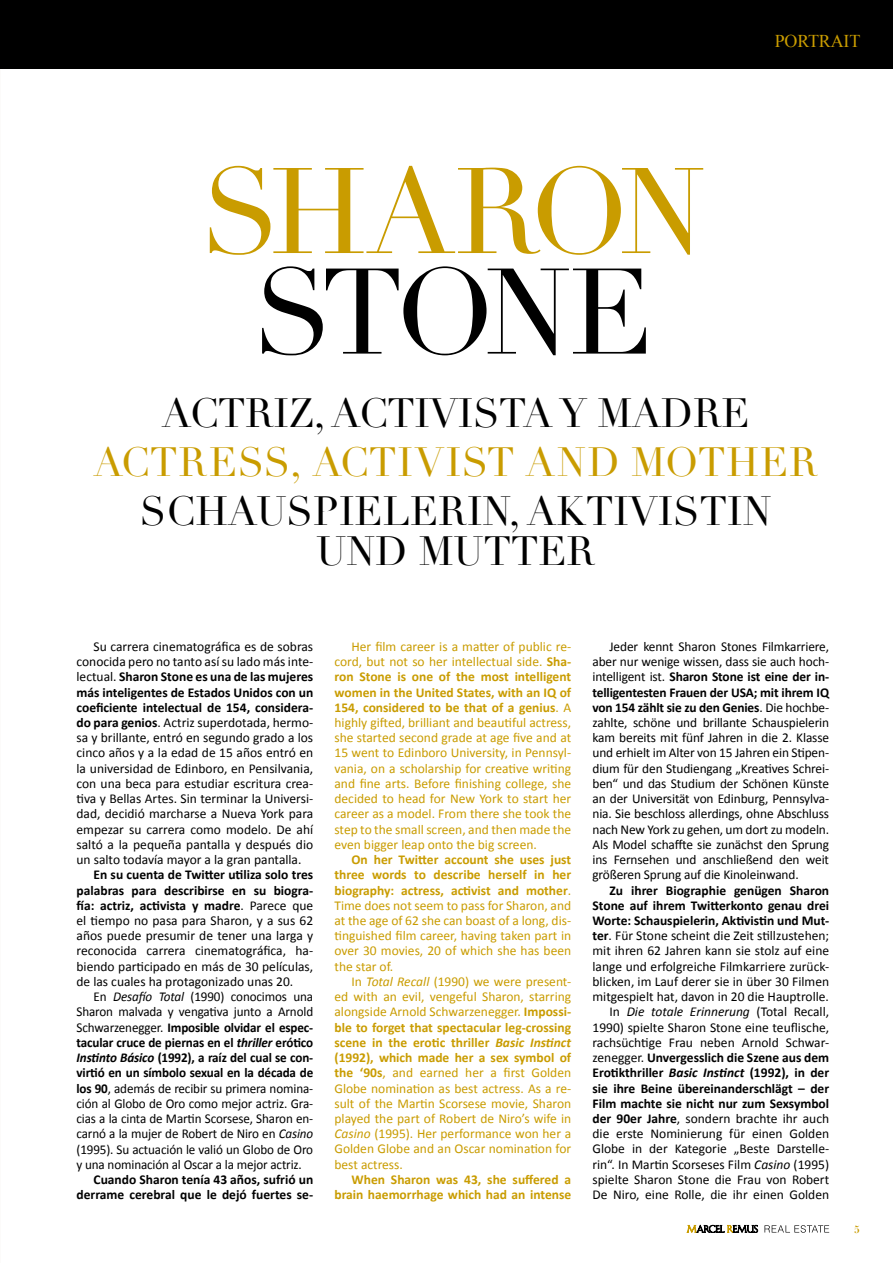
<style>
.page{position:relative;width:893px;height:1263px;background:#fff}
.page>*{position:absolute;margin:0;border:0;box-sizing:border-box;transform-origin:0 0}
.t1{font:119.4px "Didot";letter-spacing:-.08em;color:#c99c00}
.t2{font:119.4px "Didot";letter-spacing:-.075em;color:#000}
.t3{font:39.9px/40.5px "Didot";color:#000;text-align:center}
.t4{font:39.9px "Didot";letter-spacing:.015em;color:#c99c00}
.t5{font:18px "Times New Roman";letter-spacing:-.01em;color:#c99c00}
.t6{font:13.5px/15.3px "Calibri";color:#000;text-align:justify}
.t7{font:13.5px/15.3px "Calibri";color:#c99c00;text-align:justify}
.t8{font:700 13.5px/15.3px "Calibri";color:#000;text-align:right}
.t9{font:700 13.5px/15.3px "Calibri";color:#c99c00;text-align:right}
.t10{font:700 10.5px "Didot";color:#c99c00}
.s1{font-weight:700}
.s2{font-style:italic}
.s3{font-weight:700;font-style:italic}
</style>
<div class="page">
<div style="left:0;top:0;width:893px;height:68px;background:#000"></div>
<svg style="left:687px;top:1224px;width:71px;height:9px"></svg>
<svg style="left:764px;top:1225px;width:65px;height:8px"></svg>
<h1 class="t1" style="left:201px;top:140px;width:506px">SHARON</h1>
<h1 class="t2" style="left:253px;top:241px;width:402px">STONE</h1>
<h3 class="t5" style="left:775px;top:28px;width:87px">PORTRAIT</h3>
<h2 class="t3" style="left:162px;top:393px;width:589px">ACTRIZ, ACTIVISTA Y MADRE</h2>
<h2 class="t4" style="left:94px;top:438px;width:726px">ACTRESS, ACTIVIST AND MOTHER</h2>
<h2 class="t3" style="left:140px;top:491px;width:633px">SCHAUSPIELERIN, AKTIVISTIN<br>UND MUTTER</h2>
<p class="t6" style="left:77px;top:639px;width:238px;text-indent:17px">Su carrera cinematográfica es de sobras conocida pero no tanto así su lado más inte&shy;lectual. <span class="s1">Sharon Stone es una de las mujeres más inteligentes de Estados Unidos con un coeficiente intelectual de 154, considera&shy;do para genios</span>. Actriz superdotada, hermo&shy;sa y brillante, entró en segundo grado a los cinco años y a la edad de 15 años entró en la universidad de Edinboro, en Pensilvania, con una beca para estudiar escritura crea&shy;tiva y Bellas Artes. Sin terminar la Universi&shy;dad, decidió marcharse a Nueva York para empezar su carrera como modelo. De ahí saltó a la pequeña pantalla y después dio un salto todavía mayor a la gran pantalla.</p>
<p class="t6" style="left:77px;top:867px;width:238px;text-indent:17px"><span class="s1">En su cuenta de Twitter utiliza solo tres palabras para describirse en su biogra&shy;fía: actriz, activista y madre</span>. Parece que el tiempo no pasa para Sharon, y a sus 62 años puede presumir de tener una larga y reconocida carrera cinematográfica, ha&shy;biendo participado en más de 30 películas, de las cuales ha protagonizado unas 20.</p>
<p class="t6" style="left:77px;top:989px;width:238px;text-indent:17px">En <span class="s2">Desafío Total</span> (1990) conocimos una Sharon malvada y vengativa junto a Arnold Schwarzenegger. <span class="s1">Imposible olvidar el espec&shy;tacular cruce de piernas en el</span> <span class="s3">thriller</span> <span class="s1">erótico </span><span class="s3">Instinto Básico</span> <span class="s1">(1992), a raíz del cual se con&shy;virtió en un símbolo sexual en la década de los 90</span>, además de recibir su primera nomina&shy;ción al Globo de Oro como mejor actriz. Gra&shy;cias a la cinta de Martin Scorsese, Sharon en&shy;carnó a la mujer de Robert de Niro en <span class="s2">Casino </span>(1995). Su actuación le valió un Globo de Oro y una nominación al Oscar a la mejor actriz.</p>
<p class="t8" style="left:77px;top:1172px;width:238px">Cuando Sharon tenía 43 años, sufrió un derrame cerebral que le dejó fuertes se-</p>
<p class="t7" style="left:334px;top:639px;width:238px;text-indent:17px">Her film career is a matter of public re&shy;cord, but not so her intellectual side. <span class="s1">Sha&shy;ron Stone is one of the most intelligent women in the United States, with an IQ of 154, considered to be that of a genius</span>. A highly gifted, brilliant and beautiful actress, she started second grade at age five and at 15 went to Edinboro University, in Pennsyl&shy;vania, on a scholarship for creative writing and fine arts. Before finishing college, she decided to head for New York to start her career as a model. From there she took the step to the small screen, and then made the even bigger leap onto the big screen.</p>
<p class="t7" style="left:334px;top:852px;width:238px;text-indent:17px"><span class="s1">On her Twitter account she uses just three words to describe herself in her biography: actress, activist and mother</span>.<br>Time does not seem to pass for Sharon, and at the age of 62 she can boast of a long, dis&shy;tinguished film career, having taken part in over 30 movies, 20 of which she has been the star of.</p>
<p class="t7" style="left:334px;top:974px;width:238px;text-indent:17px">In <span class="s2">Total Recall</span> (1990) we were present&shy;ed with an evil, vengeful Sharon, starring alongside Arnold Schwarzenegger. <span class="s1">Impossi&shy;ble to forget that spectacular leg-crossing scene in the erotic thriller</span> <span class="s3">Basic Instinct </span><span class="s1">(1992), which made her a sex symbol of the ‘90s</span>, and earned her a first Golden Globe nomination as best actress. As a re&shy;sult of the Martin Scorsese movie, Sharon played the part of Robert de Niro’s wife in <span class="s2">Casino</span> (1995). Her performance won her a Golden Globe and an Oscar nomination for best actress.</p>
<p class="t9" style="left:334px;top:1172px;width:238px">When Sharon was 43, she suffered a brain haemorrhage which had an intense</p>
<p class="t6" style="left:592px;top:639px;width:238px;text-indent:17px">Jeder kennt Sharon Stones Filmkarriere, aber nur wenige wissen, dass sie auch hoch&shy;intelligent ist. <span class="s1">Sharon Stone ist eine der in&shy;telligentesten Frauen der USA; mit ihrem IQ von 154 zählt sie zu den Genies</span>. Die hochbe&shy;zahlte, schöne und brillante Schauspielerin kam bereits mit fünf Jahren in die 2. Klasse und erhielt im Alter von 15 Jahren ein Stipen&shy;dium für den Studiengang „Kreatives Schrei&shy;ben“ und das Studium der Schönen Künste an der Universität von Edinburg, Pennsylva&shy;nia. Sie beschloss allerdings, ohne Abschluss nach New York zu gehen, um dort zu modeln.<br>Als Model schaffte sie zunächst den Sprung ins Fernsehen und anschließend den weit größeren Sprung auf die Kinoleinwand.</p>
<p class="t6" style="left:592px;top:882px;width:238px;text-align:right"><span class="s1">Zu ihrer Biographie genügen Sharon Stone auf ihrem Twitterkonto genau drei Worte: Schauspielerin, Aktivistin und Mut&shy;ter</span>. Für Stone scheint die Zeit stillzustehen; mit ihren 62 Jahren kann sie stolz auf eine lange und erfolgreiche Filmkarriere zurück&shy;blicken, im Lauf derer sie in über 30 Filmen mitgespielt hat, davon in 20 die Hauptrolle.<br>In <span class="s2">Die totale Erinnerung</span> (Total Recall, 1990) spielte Sharon Stone eine teuflische, rachsüchtige Frau neben Arnold Schwar&shy;zenegger. <span class="s1">Unvergesslich die Szene aus dem Erotikthriller</span> <span class="s3">Basic Instinct</span> <span class="s1">(1992), in der sie ihre Beine übereinanderschlägt – der Film machte sie nicht nur zum Sexsymbol der 90er Jahre</span>, sondern brachte ihr auch die erste Nominierung für einen Golden Globe in der Kategorie „Beste Darstelle&shy;rin“. In Martin Scorseses Film <span class="s2">Casino</span> (1995) spielte Sharon Stone die Frau von Robert De Niro, eine Rolle, die ihr einen Golden</p>
<p class="t10" style="left:854px;top:1222px;width:7px">5</p>
</div>
